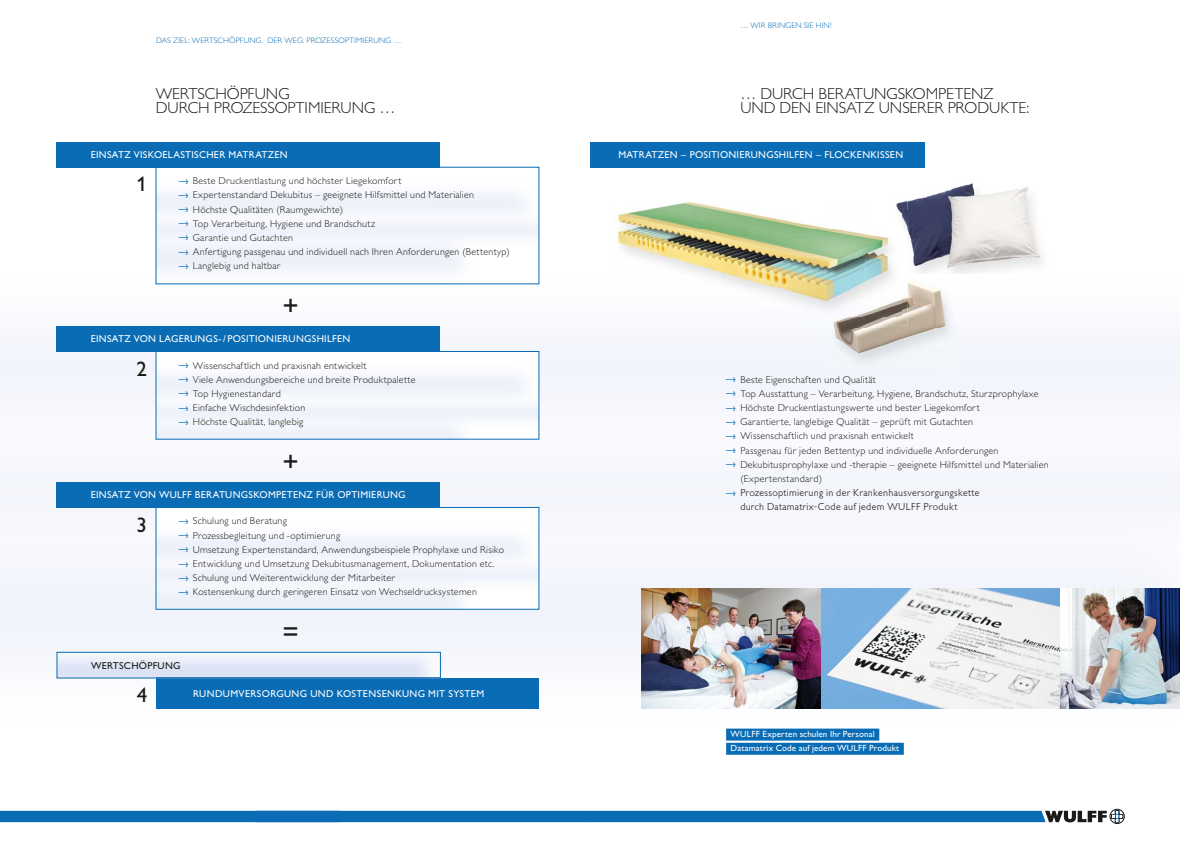
<style>
.page{position:relative;width:1180px;height:842px;background:#fff}
.page>*{position:absolute;margin:0;border:0;box-sizing:border-box;transform-origin:0 0}
.t1{font:500 28px "Gill Sans MT Pro";color:#1a1a18}
.t2{font:500 21px "Gill Sans MT Pro";color:#1a1a18}
.t3{font:300 16px/14.2px "Gill Sans MT Pro";letter-spacing:-.005em;color:#1a1a18}
.t4{font:300 10px/14.2px "Gill Sans MT Pro";letter-spacing:.025em;color:#1a1a18}
.t5{font:500 10px "Gill Sans MT Pro";letter-spacing:.025em;color:#fff}
.t6{font:300 10px "Gill Sans BQ";letter-spacing:.03em;color:#1a1a18}
.t7{font:500 10px "Gill Sans MT Pro";letter-spacing:.025em;color:#1a1a18}
.t8{font:500 9px/14.2px "Gill Sans MT Pro";letter-spacing:.015em;color:#fff}
.t9{font:300 8px "Gill Sans MT Pro";letter-spacing:.025em;color:#096cb5}
.s1{font-weight:500;color:#096cb5}
.s2{font-family:"Gill Sans";font-weight:400;color:#096cb5}
.s3{font-family:"Gill Sans MT Pro";font-weight:500;color:#096cb5}
</style>
<div class="page">
<img style="left:1041px;top:339px;width:138px;height:485px">
<img style="left:832px;top:368px;width:105px;height:455px">
<div style="left:1109px;top:809px;width:15px;height:14px;background:#2e2e2c;border-radius:50%"></div>
<div style="left:1109px;top:809px;width:15px;height:15px;border:1px solid #1a1a18;border-radius:50%"></div>
<div style="left:726px;top:729px;width:153px;height:12px;background:#096cb5"></div>
<div style="left:726px;top:743px;width:177px;height:12px;background:#096cb5"></div>
<div style="left:590px;top:142px;width:334px;height:25px;background:#096cb5"></div>
<img style="left:641px;top:588px;width:538px;height:121px">
<img style="left:907px;top:282px;width:38px;height:22px">
<img style="left:832px;top:326px;width:57px;height:27px">
<img style="left:889px;top:304px;width:56px;height:49px">
<img style="left:907px;top:183px;width:62px;height:28px">
<img style="left:907px;top:211px;width:36px;height:56px">
<img style="left:1011px;top:187px;width:32px;height:81px">
<img style="left:943px;top:267px;width:34px;height:2px">
<img style="left:977px;top:241px;width:34px;height:28px">
<img style="left:943px;top:186px;width:58px;height:81px">
<img style="left:882px;top:290px;width:25px;height:36px">
<img style="left:832px;top:317px;width:50px;height:9px">
<img style="left:901px;top:200px;width:6px;height:34px">
<img style="left:832px;top:279px;width:69px;height:38px">
<img style="left:613px;top:202px;width:278px;height:57px">
<img style="left:650px;top:259px;width:215px;height:29px">
<img style="left:865px;top:259px;width:28px;height:20px">
<img style="left:613px;top:288px;width:216px;height:29px">
<svg style="left:829px;top:288px;width:3px;height:38px"></svg>
<img style="left:891px;top:241px;width:7px;height:33px">
<img style="left:893px;top:202px;width:8px;height:65px">
<img style="left:0;top:175px;width:173px;height:648px">
<img style="left:521px;top:175px;width:69px;height:648px">
<div style="left:173px;top:439px;width:348px;height:68px;background:#f6f7fc"></div>
<div style="left:173px;top:609px;width:348px;height:57px;background:#f2f5fb"></div>
<img style="left:417px;top:666px;width:104px;height:157px">
<img style="left:173px;top:822px;width:244px;height:1px">
<svg style="left:0;top:810px;width:1122px;height:12px;background:#2177b6"></svg>
<img style="left:158px;top:175px;width:379px;height:107px">
<img style="left:158px;top:353px;width:379px;height:84px">
<img style="left:158px;top:509px;width:379px;height:98px">
<div style="left:57px;top:142px;width:383px;height:25px;background:#096cb5"></div>
<div style="left:57px;top:326px;width:383px;height:26px;background:#096cb5"></div>
<div style="left:57px;top:482px;width:383px;height:26px;background:#096cb5"></div>
<div style="left:156px;top:678px;width:383px;height:31px;background:#096cb5"></div>
<img style="left:59px;top:654px;width:379px;height:22px">
<img style="left:156px;top:678px;width:284px;height:1px">
<div style="left:57px;top:652px;width:383px;height:26px;border:1px solid #096cb5"></div>
<p class="t9" style="left:156px;top:35px;width:247px">DAS ZIEL: WERTSCHÖPFUNG. DER WEG: PROZESSOPTIMIERUNG …</p>
<p class="t3" style="left:156px;top:86px;width:241px">WERTSCHÖPFUNG<br>DURCH PROZESSOPTIMIERUNG …</p>
<p class="t5" style="left:91px;top:149px;width:198px">EINSATZ VISKOELASTISCHER MATRATZEN</p>
<p class="t2" style="left:136px;top:172px;width:12px">1</p>
<p class="t4" style="left:179px;top:174px;width:332px"><span class="s1">—</span><span class="s2">›</span> Beste Druckentlastung und höchster Liegekomfort<br><span class="s1">—</span><span class="s2">›</span> Expertenstandard Dekubitus – geeignete Hilfsmittel und Materialien<br><span class="s1">—</span><span class="s2">›</span> Höchste Qualitäten (Raumgewichte)<br><span class="s1">—</span><span class="s2">›</span> Top Verarbeitung, Hygiene und Brandschutz<br><span class="s1">—</span><span class="s2">›</span> Garantie und Gutachten<br><span class="s1">—</span><span class="s2">›</span> Anfertigung passgenau und individuell nach Ihren Anforderungen (Bettentyp) <span class="s1">—</span><span class="s2">›</span> Langlebig und haltbar</p>
<p class="t1" style="left:282px;top:289px;width:18px">+</p>
<p class="t5" style="left:91px;top:333px;width:261px">EINSATZ VON LAGERUNGS- / POSITIONIERUNGSHILFEN</p>
<p class="t2" style="left:136px;top:356px;width:12px">2</p>
<p class="t4" style="left:179px;top:358px;width:238px"><span class="s1">—</span><span class="s2">›</span> Wissenschaftlich und praxisnah entwickelt<br><span class="s1">—</span><span class="s2">›</span> Viele Anwendungsbereiche und breite Produktpalette <span class="s1">—</span><span class="s2">›</span> Top Hygienestandard<br><span class="s1">—</span><span class="s2">›</span> Einfache Wischdesinfektion<br><span class="s1">—</span><span class="s2">›</span> Höchste Qualität, langlebig</p>
<p class="t1" style="left:282px;top:444px;width:18px">+</p>
<p class="t5" style="left:91px;top:489px;width:316px">EINSATZ VON WULFF BERATUNGSKOMPETENZ FÜR OPTIMIERUNG</p>
<p class="t2" style="left:136px;top:512px;width:12px">3</p>
<p class="t4" style="left:179px;top:514px;width:327px"><span class="s1">—</span><span class="s2">›</span> Schulung und Beratung<br><span class="s1">—</span><span class="s2">›</span> Prozessbegleitung und -optimierung<br><span class="s1">—</span><span class="s2">›</span> Umsetzung Expertenstandard, Anwendungsbeispiele Prophylaxe und Risiko <span class="s1">—</span><span class="s2">›</span> Entwicklung und Umsetzung Dekubitusmanagement, Dokumentation etc. <span class="s1">—</span><span class="s2">›</span> Schulung und Weiterentwicklung der Mitarbeiter<br><span class="s1">—</span><span class="s2">›</span> Kostensenkung durch geringeren Einsatz von Wechseldrucksystemen</p>
<p class="t1" style="left:282px;top:614px;width:18px">=</p>
<p class="t7" style="left:91px;top:659px;width:91px">WERTSCHÖPFUNG</p>
<p class="t2" style="left:137px;top:682px;width:12px">4</p>
<p class="t5" style="left:193px;top:688px;width:292px">RUNDUMVERSORGUNG UND KOSTENSENKUNG MIT SYSTEM</p>
<p class="t9" style="left:740px;top:21px;width:93px">… WIR BRINGEN SIE HIN!</p>
<p class="t3" style="left:740px;top:86px;width:290px">… DURCH BERATUNGSKOMPETENZ<br>UND DEN EINSATZ UNSERER PRODUKTE:</p>
<p class="t5" style="left:618px;top:149px;width:286px">MATRATZEN – POSITIONIERUNGSHILFEN – FLOCKENKISSEN</p>
<p class="t4" style="left:726px;top:372px;width:151px"><span class="s1">—</span><span class="s2">›</span> Beste Eigenschaften und Qualität</p>
<p class="t4" style="left:726px;top:386px;width:314px"><span class="s1">—</span><span class="s2">›</span> Top Ausstattung – Verarbeitung, Hygiene, Brandschutz, Sturzprophylaxe</p>
<p class="t4" style="left:726px;top:400px;width:255px"><span class="s1">—</span><span class="s2">›</span> Höchste Druckentlastungswerte und bester Liegekomfort</p>
<p class="t4" style="left:726px;top:415px;width:248px"><span class="s1">—</span><span class="s2">›</span> Garantierte, langlebige Qualität – geprüft mit Gutachten</p>
<p class="t4" style="left:726px;top:429px;width:189px"><span class="s1">—</span><span class="s2">›</span> Wissenschaftlich und praxisnah entwickelt</p>
<p class="t4" style="left:726px;top:443px;width:274px"><span class="s1">—</span><span class="s2">›</span> Passgenau für jeden Bettentyp und individuelle Anforderungen</p>
<p class="t4" style="left:726px;top:457px;width:324px"><span class="s1">—</span><span class="s2">›</span> Dekubitusprophylaxe und -therapie – geeignete Hilfsmittel und Materialien</p>
<p class="t4" style="left:740px;top:471px;width:83px">(Expertenstandard)</p>
<p class="t6" style="left:726px;top:487px;width:255px"><span class="s3">—</span><span class="s2">›</span> Prozessoptimierung in der Krankenhausversorgungskette</p>
<p class="t6" style="left:740px;top:501px;width:218px">durch Datamatrix-Code auf jedem WULFF Produkt</p>
<p class="t8" style="left:730px;top:727px;width:170px">WULFF Experten schulen Ihr Personal<br>Datamatrix Code auf jedem WULFF Produkt</p>
</div>
